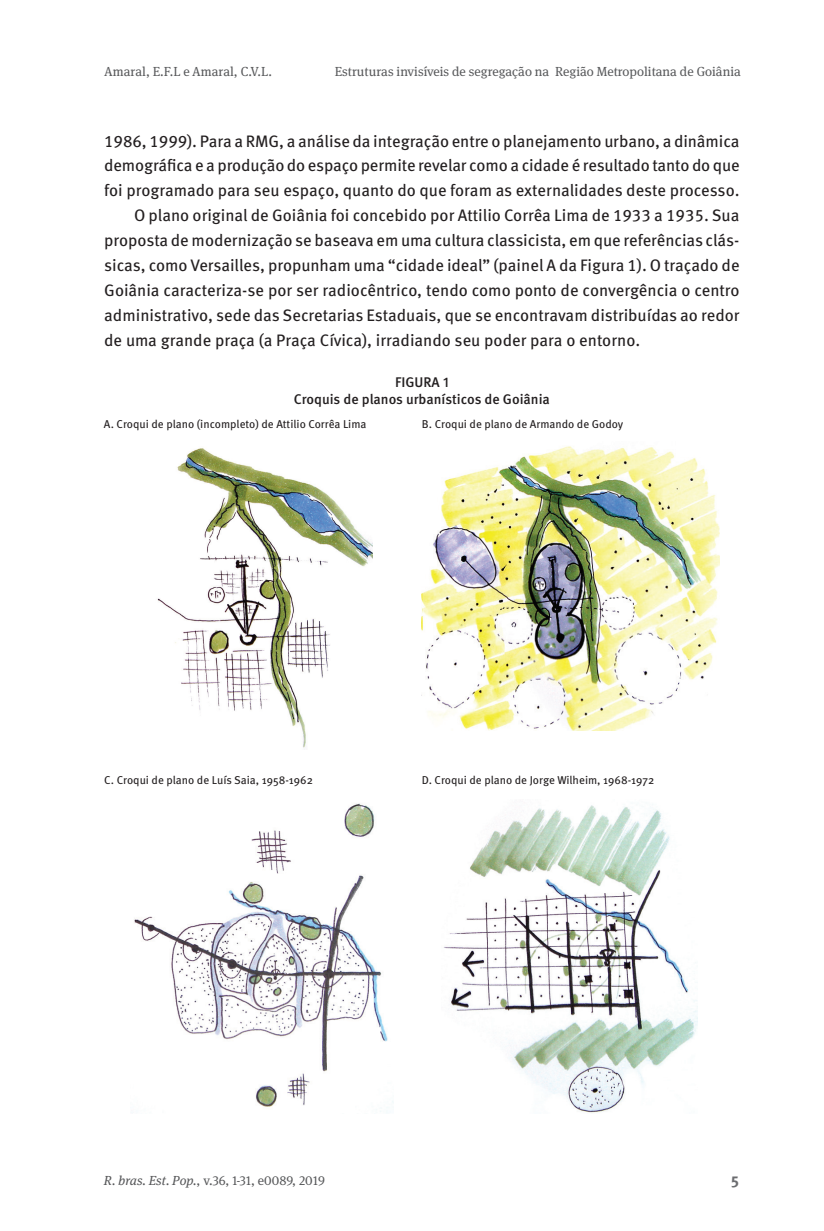
<style>
.page{position:relative;width:824px;height:1231px;background:#fff}
.page>*{position:absolute;margin:0;border:0;box-sizing:border-box;transform-origin:0 0}
.t1{font:16.62px "Meta Pro";letter-spacing:-.005em;color:#231f20}
.t2{font:700 15.75px "Meta Pro";color:#6c6d70}
.t3{font:500 14px/16.8px "Meta Pro";color:#231f20;text-align:center}
.t4{font:13.12px "Meta Serif Pro";color:#57585a}
.t5{font:11.38px "Meta Pro";color:#231f20}
.s1{font-style:italic}
</style>
<div class="page">
<img style="left:157px;top:448px;width:215px;height:300px">
<img style="left:422px;top:446px;width:298px;height:284px">
<img style="left:134px;top:803px;width:259px;height:309px">
<img style="left:444px;top:805px;width:253px;height:307px">
<p class="t4" style="left:104px;top:62px;width:169px">Amaral, E.F.L e Amaral, C.V.L.</p>
<p class="t4" style="left:335px;top:62px;width:407px">Estruturas invisíveis de segregação na Região Metropolitana de Goiânia</p>
<p class="t1" style="left:104px;top:128px;width:636px">1986, 1999). Para a RMG, a análise da integração entre o planejamento urbano, a dinâmica</p>
<p class="t1" style="left:104px;top:153px;width:637px">demográfica e a produção do espaço permite revelar como a cidade é resultado tanto do que</p>
<p class="t1" style="left:104px;top:178px;width:636px">foi programado para seu espaço, quanto do que foram as externalidades deste processo.</p>
<p class="t1" style="left:134px;top:203px;width:607px">O plano original de Goiânia foi concebido por Attilio Corrêa Lima de 1933 a 1935. Sua</p>
<p class="t1" style="left:104px;top:227px;width:636px">proposta de modernização se baseava em uma cultura classicista, em que referências clás-</p>
<p class="t1" style="left:104px;top:252px;width:636px">sicas, como Versailles, propunham uma “cidade ideal” (painel A da Figura 1). O traçado de</p>
<p class="t1" style="left:104px;top:277px;width:636px">Goiânia caracteriza-se por ser radiocêntrico, tendo como ponto de convergência o centro</p>
<p class="t1" style="left:104px;top:302px;width:637px">administrativo, sede das Secretarias Estaduais, que se encontravam distribuídas ao redor</p>
<p class="t1" style="left:104px;top:327px;width:537px">de uma grande praça (a Praça Cívica), irradiando seu poder para o entorno.</p>
<p class="t3" style="left:294px;top:373px;width:257px">FIGURA 1<br>Croquis de planos urbanísticos de Goiânia</p>
<p class="t5" style="left:104px;top:415px;width:264px">A. Croqui de plano (incompleto) de Attilio Corrêa Lima</p>
<p class="t5" style="left:422px;top:415px;width:203px">B. Croqui de plano de Armando de Godoy</p>
<p class="t5" style="left:104px;top:771px;width:210px">C. Croqui de plano de Luís Saia, 1958-1962</p>
<p class="t5" style="left:422px;top:771px;width:234px">D. Croqui de plano de Jorge Wilheim, 1968-1972</p>
<p class="t4" style="left:104px;top:1170px;width:222px"><span class="s1">R. bras. Est. Pop.</span>, v.36, 1-31, e0089, 2019</p>
<p class="t2" style="left:731px;top:1168px;width:9px">5</p>
</div>
